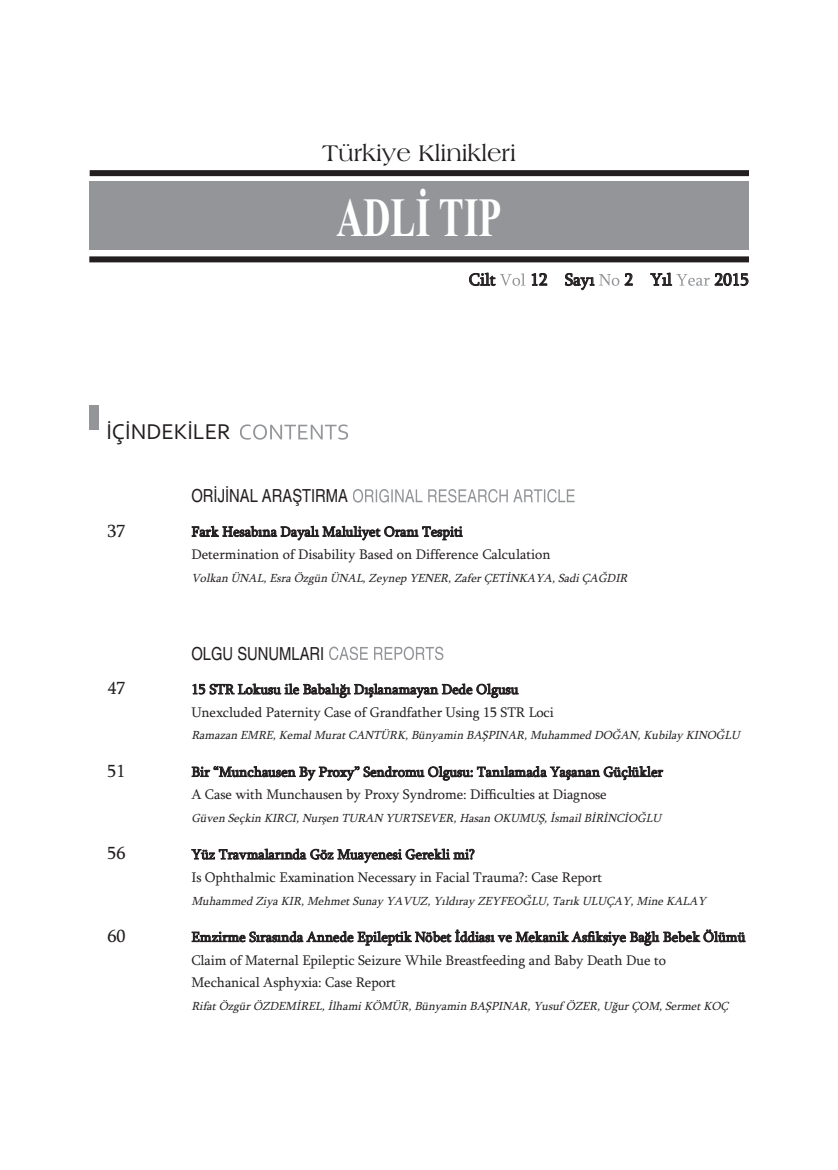
<style>
.page{position:relative;width:838px;height:1170px;background:#fff}
.page>*{position:absolute;margin:0;border:0;box-sizing:border-box;transform-origin:0 0}
.t1{font:700 55.35px "Times New Roman";color:#fff;scale:.68 1}
.t2{font:24px "Americana BT Roman";color:#231f20}
.t3{font:22.5px "Corbel";color:#231f20}
.t4{font:condensed 18px "Helvetica";color:#231f20}
.t5{font:18px "Sylfaen";color:#231f20}
.t6{font:17.25px "Sylfaen";color:#231f20}
.t7{font:14.25px/23px "Sylfaen";letter-spacing:-.005em;color:#231f20}
.t8{font:italic 12px "Sylfaen";color:#231f20}
</style>
<div class="page">
<svg style="left:353px;top:489px;width:169px;height:13px"></svg>
<svg style="left:329px;top:646px;width:114px;height:14px"></svg>
<svg style="left:240px;top:424px;width:108px;height:15px"></svg>
<svg style="left:500px;top:273px;width:25px;height:13px"></svg>
<svg style="left:599px;top:274px;width:20px;height:12px"></svg>
<svg style="left:676px;top:274px;width:34px;height:12px"></svg>
<div style="left:89px;top:404px;width:10px;height:25px;background:#939598"></div>
<div style="left:89px;top:182px;width:659px;height:68px;background:#939598"></div>
<div style="left:90px;top:170px;width:659px;height:6px;background:#231f20"></div>
<div style="left:89px;top:256px;width:660px;height:6px;background:#231f20"></div>
<h2 class="t2" style="left:322px;top:138px;width:195px">Türkiye Klinikleri</h2>
<h1 class="t1" style="left:336px;top:184px;width:244px">ADLİ TIP</h1>
<h3 class="t3" style="left:106px;top:418px;width:126px">İÇİNDEKİLER</h3>
<p class="t4" style="left:191px;top:485px;width:158px">ORİJİNAL ARAŞTIRMA</p>
<p class="t6" style="left:469px;top:269px;width:28px">Cilt</p>
<p class="t6" style="left:530px;top:269px;width:66px">12 Sayı</p>
<p class="t6" style="left:624px;top:269px;width:49px">2 Yıl</p>
<p class="t6" style="left:714px;top:269px;width:36px">2015</p>
<p class="t5" style="left:107px;top:520px;width:19px">37</p>
<p class="t7" style="left:191px;top:520px;width:360px">Fark Hesabına Dayalı Maluliyet Oranı Tespiti<br>Determination of Disability Based on Difference Calculation</p>
<p class="t8" style="left:191px;top:570px;width:441px">Volkan ÜNAL, Esra Özgün ÜNAL, Zeynep YENER, Zafer ÇETİNKAYA, Sadi ÇAĞDIR</p>
<p class="t4" style="left:191px;top:643px;width:134px">OLGU SUNUMLARI</p>
<p class="t5" style="left:107px;top:677px;width:19px">47</p>
<p class="t7" style="left:191px;top:677px;width:364px">15 STR Lokusu ile Babalığı Dışlanamayan Dede Olgusu<br>Unexcluded Paternity Case of Grandfather Using 15 STR Loci</p>
<p class="t8" style="left:191px;top:728px;width:553px">Ramazan EMRE, Kemal Murat CANTÜRK, Bünyamin BAŞPINAR, Muhammed DOĞAN, Kubilay KINOĞLU</p>
<p class="t5" style="left:107px;top:760px;width:19px">51</p>
<p class="t7" style="left:191px;top:760px;width:473px">Bir “Munchausen By Proxy” Sendromu Olgusu: Tanılamada Yaşanan Güçlükler<br>A Case with Munchausen by Proxy Syndrome: Difficulties at Diagnose</p>
<p class="t8" style="left:191px;top:810px;width:474px">Güven Seçkin KIRCI, Nurşen TURAN YURTSEVER, Hasan OKUMUŞ, İsmail BİRİNCİOĞLU</p>
<p class="t5" style="left:107px;top:842px;width:19px">56</p>
<p class="t7" style="left:191px;top:842px;width:412px">Yüz Travmalarında Göz Muayenesi Gerekli mi?<br>Is Ophthalmic Examination Necessary in Facial Trauma?: Case Report</p>
<p class="t8" style="left:191px;top:893px;width:519px">Muhammed Ziya KIR, Mehmet Sunay YAVUZ, Yıldıray ZEYFEOĞLU, Tarık ULUÇAY, Mine KALAY</p>
<p class="t5" style="left:107px;top:925px;width:19px">60</p>
<p class="t7" style="left:191px;top:925px;width:555px">Emzirme Sırasında Annede Epileptik Nöbet İddiası ve Mekanik Asfiksiye Bağlı Bebek Ölümü<br>Claim of Maternal Epileptic Seizure While Breastfeeding and Baby Death Due to<br>Mechanical Asphyxia: Case Report</p>
<p class="t8" style="left:191px;top:998px;width:541px">Rifat Özgür ÖZDEMİREL, İlhami KÖMÜR, Bünyamin BAŞPINAR, Yusuf ÖZER, Uğur ÇOM, Sermet KOÇ</p>
</div>
